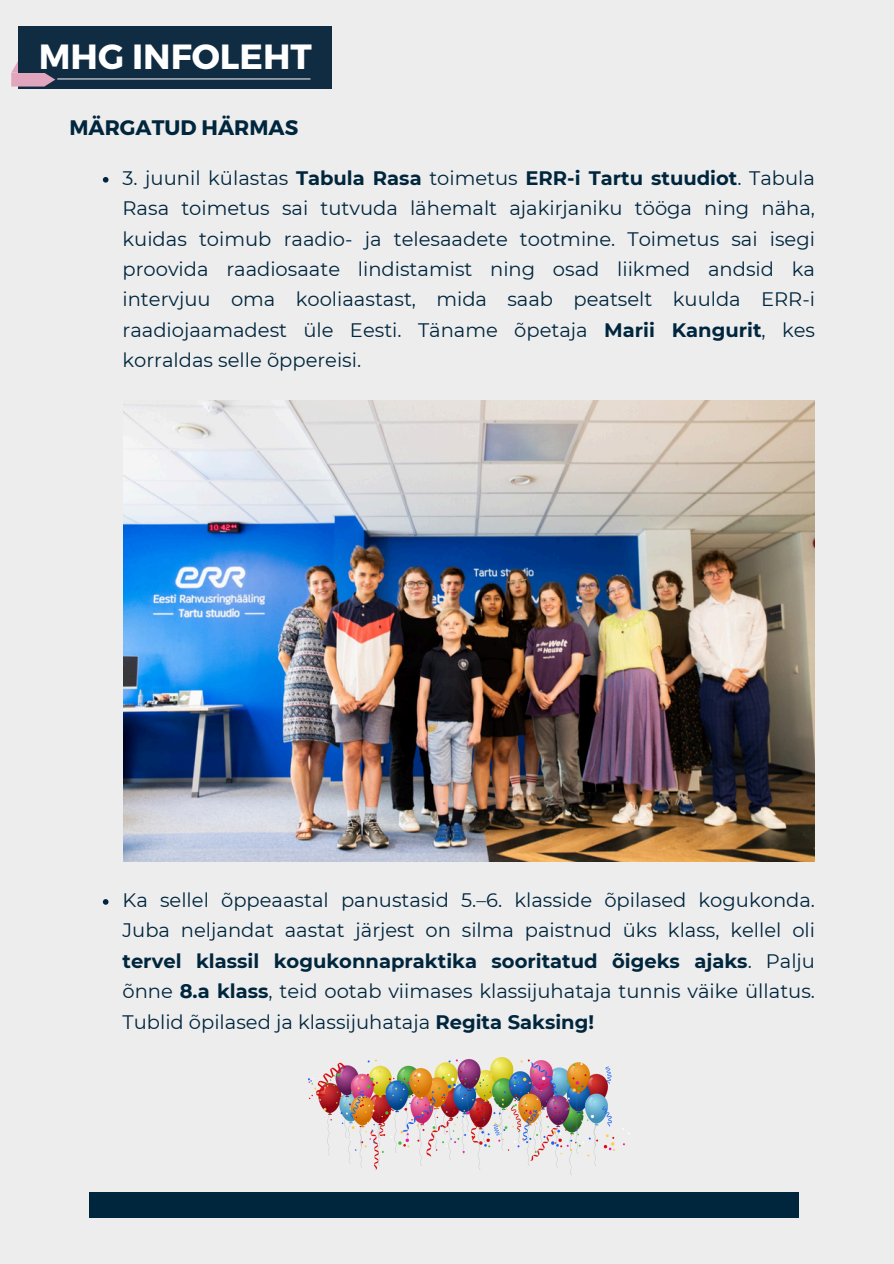
<style>
.page{position:relative;width:894px;height:1264px;background:#fff}
.page>*{position:absolute;margin:0;border:0;box-sizing:border-box;transform-origin:0 0}
.t1{font:700 34.95px "Montserrat";color:#fff}
.t2{font:700 21px "Montserrat";color:#00263e}
.t3{font:19.5px/30.3px "Montserrat";color:#00263e;text-align:justify}
.s1{font-weight:700}
</style>
<div class="page">
<div style="left:0;top:0;width:893px;height:1263px;background:#ededed"></div>
<div style="left:89px;top:1191px;width:709px;height:26px;background:#00263e"></div>
<div style="left:18px;top:27px;width:314px;height:62px;background:#102c43"></div>
<svg style="left:11px;top:61px;width:44px;height:26px"></svg>
<hr style="left:57px;top:78px;width:253px;height:1px;background:#fff">
<img style="left:123px;top:400px;width:691px;height:461px">
<img style="left:308px;top:1057px;width:321px;height:117px">
<svg style="left:103px;top:177px;width:5px;height:6px"></svg>
<svg style="left:103px;top:899px;width:5px;height:5px"></svg>
<h1 class="t1" style="left:39px;top:34px;width:274px">MHG INFOLEHT</h1>
<p class="t2" style="left:69px;top:114px;width:230px">MÄRGATUD HÄRMAS</p>
<p class="t3" style="left:122px;top:163px;width:693px">3. juunil külastas <span class="s1">Tabula Rasa</span> toimetus <span class="s1">ERR-i Tartu stuudiot</span>. Tabula Rasa toimetus sai tutvuda lähemalt ajakirjaniku tööga ning näha, kuidas toimub raadio- ja telesaadete tootmine. Toimetus sai isegi proovida raadiosaate lindistamist ning osad liikmed andsid ka intervjuu oma kooliaastast, mida saab peatselt kuulda ERR-i raadiojaamadest üle Eesti. Täname õpetaja <span class="s1">Marii Kangurit</span>, kes korraldas selle õppereisi.</p>
<p class="t3" style="left:122px;top:884px;width:693px">Ka sellel õppeaastal panustasid 5.–6. klasside õpilased kogukonda.<br>Juba neljandat aastat järjest on silma paistnud üks klass, kellel oli <span class="s1">tervel klassil kogukonnapraktika sooritatud õigeks ajaks</span>. Palju õnne <span class="s1">8.a klass</span>, teid ootab viimases klassijuhataja tunnis väike üllatus.<br>Tublid õpilased ja klassijuhataja <span class="s1">Regita Saksing!</span></p>
</div>
